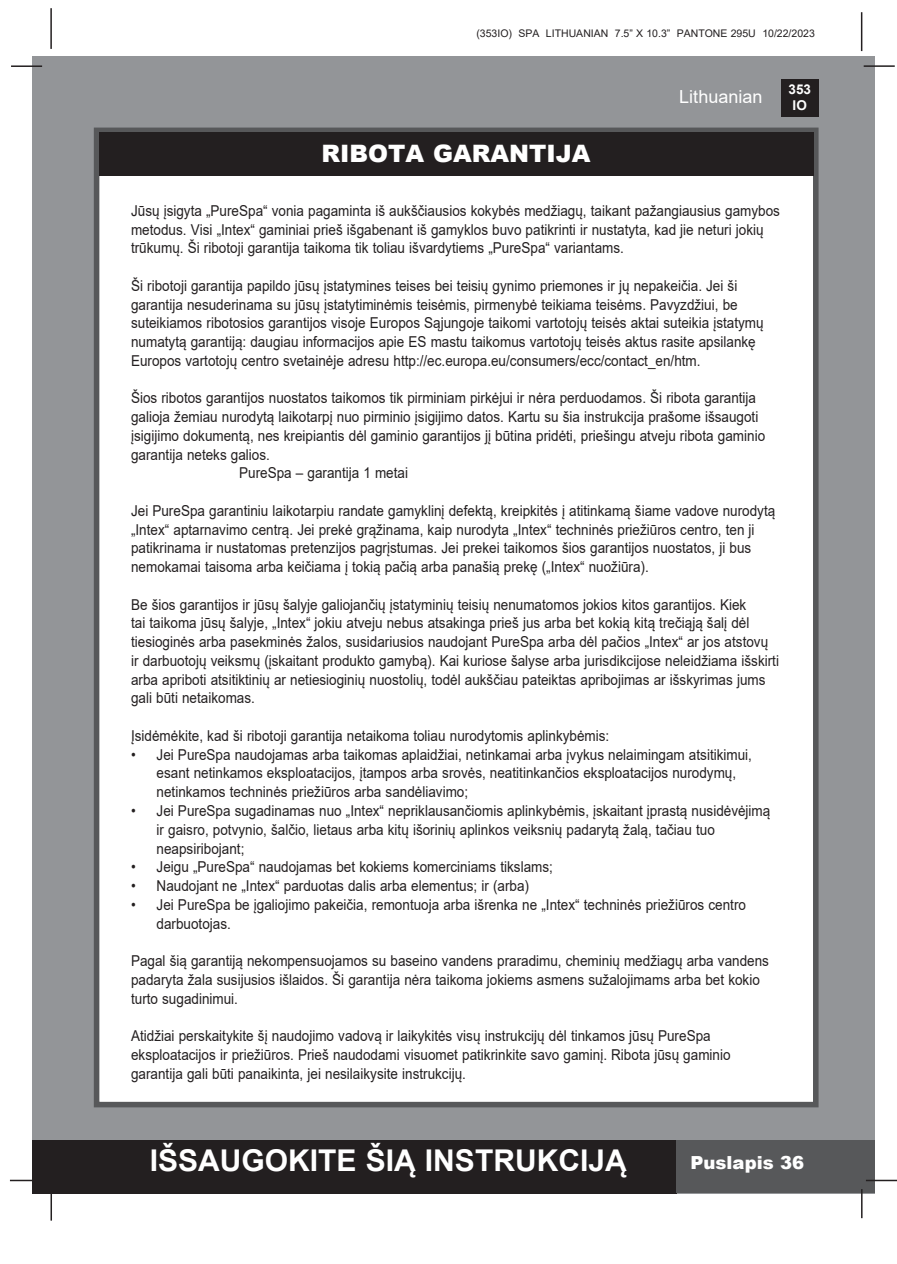
<style>
.page{position:relative;width:897px;height:1264px;background:#fff}
.page>*{position:absolute;margin:0;border:0;box-sizing:border-box;transform-origin:0 0}
.t1{font:700 30px "Arial";color:#fff}
.t2{font:900 24px "Arial";color:#fff}
.t3{font:18px "Arial";color:#fff}
.t4{font:900 18px "Arial";color:#fff}
.t5{font:15px/18.8px "Arial";color:#231f20;scale:.9 1}
.t6{font:700 13.5px/16.2px "Arial";color:#fff;text-align:center}
.t7{font:10.5px "Arial";color:#231f20}
</style>
<div class="page">
<div style="left:33px;top:56px;width:842px;height:1137px;background:#939598"></div>
<div style="left:780px;top:79px;width:38px;height:38px;background:#231f20"></div>
<hr style="left:863px;top:65px;width:31px;height:2px;background:#231f20">
<hr style="left:50px;top:8px;width:2px;height:41px;background:#231f20">
<hr style="left:860px;top:12px;width:2px;height:39px;background:#231f20">
<div style="left:33px;top:1140px;width:644px;height:53px;background:#231f20"></div>
<div style="left:676px;top:1140px;width:199px;height:53px;background:#57585a"></div>
<hr style="left:865px;top:1179px;width:31px;height:2px;background:#231f20">
<hr style="left:860px;top:1189px;width:2px;height:29px;background:#231f20">
<hr style="left:50px;top:1190px;width:2px;height:30px;background:#231f20">
<hr style="left:10px;top:1179px;width:31px;height:2px;background:#231f20">
<hr style="left:11px;top:65px;width:31px;height:2px;background:#231f20">
<div style="left:94px;top:128px;width:724px;height:979px;background:#fff;border:6px solid #57585a"></div>
<div style="left:99px;top:132px;width:714px;height:44px;background:#231f20"></div>
<p class="t7" style="left:476px;top:26px;width:340px">(353IO) SPA LITHUANIAN 7.5” X 10.3” PANTONE 295U 10/22/2023</p>
<p class="t2" style="left:321px;top:136px;width:270px">RIBOTA GARANTIJA</p>
<p class="t3" style="left:679px;top:84px;width:85px">Lithuanian</p>
<p class="t6" style="left:788px;top:81px;width:24px">353<br>IO</p>
<p class="t5" style="left:131px;top:201px;width:722px">Jūsų įsigyta „PureSpa“ vonia pagaminta iš aukščiausios kokybės medžiagų, taikant pažangiausius gamybos metodus. Visi „Intex“ gaminiai prieš išgabenant iš gamyklos buvo patikrinti ir nustatyta, kad jie neturi jokių trūkumų. Ši ribotoji garantija taikoma tik toliau išvardytiems „PureSpa“ variantams.</p>
<p class="t5" style="left:131px;top:276px;width:675px">Ši ribotoji garantija papildo jūsų įstatymines teises bei teisių gynimo priemones ir jų nepakeičia. Jei ši</p>
<p class="t5" style="left:131px;top:295px;width:704px">garantija nesuderinama su jūsų įstatytiminėmis teisėmis, pirmenybė teikiama teisėms. Pavyzdžiui, be suteikiamos ribotosios garantijos visoje Europos Sąjungoje taikomi vartotojų teisės aktai suteikia įstatymų numatytą garantiją: daugiau informacijos apie ES mastu taikomus vartotojų teisės aktus rasite apsilankę Europos vartotojų centro svetainėje adresu http://ec.europa.eu/consumers/ecc/contact_en/htm.</p>
<p class="t5" style="left:131px;top:389px;width:706px">Šios ribotos garantijos nuostatos taikomos tik pirminiam pirkėjui ir nėra perduodamos. Ši ribota garantija galioja žemiau nurodytą laikotarpį nuo pirminio įsigijimo datos. Kartu su šia instrukcija prašome išsaugoti įsigijimo dokumentą, nes kreipiantis dėl gaminio garantijos jį būtina pridėti, priešingu atveju ribota gaminio garantija neteks galios.</p>
<p class="t5" style="left:239px;top:464px;width:189px">PureSpa – garantija 1 metai</p>
<p class="t5" style="left:131px;top:501px;width:717px">Jei PureSpa garantiniu laikotarpiu randate gamyklinį defektą, kreipkitės į atitinkamą šiame vadove nurodytą „Intex“ aptarnavimo centrą. Jei prekė grąžinama, kaip nurodyta „Intex“ techninės priežiūros centro, ten ji patikrinama ir nustatomas pretenzijos pagrįstumas. Jei prekei taikomos šios garantijos nuostatos, ji bus nemokamai taisoma arba keičiama į tokią pačią arba panašią prekę („Intex“ nuožiūra).</p>
<p class="t5" style="left:131px;top:595px;width:685px">Be šios garantijos ir jūsų šalyje galiojančių įstatyminių teisių nenumatomos jokios kitos garantijos. Kiek</p>
<p class="t5" style="left:131px;top:614px;width:709px">tai taikoma jūsų šalyje, „Intex“ jokiu atveju nebus atsakinga prieš jus arba bet kokią kitą trečiąją šalį dėl tiesioginės arba pasekminės žalos, susidariusios naudojant PureSpa arba dėl pačios „Intex“ ar jos atstovų</p>
<p class="t5" style="left:131px;top:651px;width:721px">ir darbuotojų veiksmų (įskaitant produkto gamybą). Kai kuriose šalyse arba jurisdikcijose neleidžiama išskirti arba apriboti atsitiktinių ar netiesioginių nuostolių, todėl aukščiau pateiktas apribojimas ar išskyrimas jums gali būti netaikomas.</p>
<p class="t5" style="left:131px;top:726px;width:533px">Įsidėmėkite, kad ši ribotoji garantija netaikoma toliau nurodytomis aplinkybėmis:</p>
<p class="t5" style="left:131px;top:745px;width:691px">• Jei PureSpa naudojamas arba taikomas aplaidžiai, netinkamai arba įvykus nelaimingam atsitikimui,</p>
<p class="t5" style="left:156px;top:764px;width:645px">esant netinkamos eksploatacijos, įtampos arba srovės, neatitinkančios eksploatacijos nurodymų,</p>
<p class="t5" style="left:156px;top:782px;width:347px">netinkamos techninės priežiūros arba sandėliavimo;</p>
<p class="t5" style="left:131px;top:801px;width:711px">• Jei PureSpa sugadinamas nuo „Intex“ nepriklausančiomis aplinkybėmis, įskaitant įprastą nusidėvėjimą</p>
<p class="t5" style="left:156px;top:820px;width:621px">ir gaisro, potvynio, šalčio, lietaus arba kitų išorinių aplinkos veiksnių padarytą žalą, tačiau tuo</p>
<p class="t5" style="left:156px;top:839px;width:99px">neapsiribojant;</p>
<p class="t5" style="left:131px;top:857px;width:470px">• Jeigu „PureSpa“ naudojamas bet kokiems komerciniams tikslams;</p>
<p class="t5" style="left:131px;top:876px;width:443px">• Naudojant ne „Intex“ parduotas dalis arba elementus; ir (arba)</p>
<p class="t5" style="left:131px;top:895px;width:684px">• Jei PureSpa be įgaliojimo pakeičia, remontuoja arba išrenka ne „Intex“ techninės priežiūros centro</p>
<p class="t5" style="left:156px;top:914px;width:84px">darbuotojas.</p>
<p class="t5" style="left:131px;top:951px;width:710px">Pagal šią garantiją nekompensuojamos su baseino vandens praradimu, cheminių medžiagų arba vandens padaryta žala susijusios išlaidos. Ši garantija nėra taikoma jokiems asmens sužalojimams arba bet kokio turto sugadinimui.</p>
<p class="t5" style="left:131px;top:1026px;width:645px">Atidžiai perskaitykite šį naudojimo vadovą ir laikykitės visų instrukcijų dėl tinkamos jūsų PureSpa</p>
<p class="t5" style="left:131px;top:1045px;width:667px">eksploatacijos ir priežiūros. Prieš naudodami visuomet patikrinkite savo gaminį. Ribota jūsų gaminio</p>
<p class="t5" style="left:131px;top:1064px;width:373px">garantija gali būti panaikinta, jei nesilaikysite instrukcijų.</p>
<h1 class="t1" style="left:150px;top:1139px;width:478px">IŠSAUGOKITE ŠIĄ INSTRUKCIJĄ</h1>
<p class="t4" style="left:690px;top:1149px;width:115px">Puslapis 36</p>
</div>
